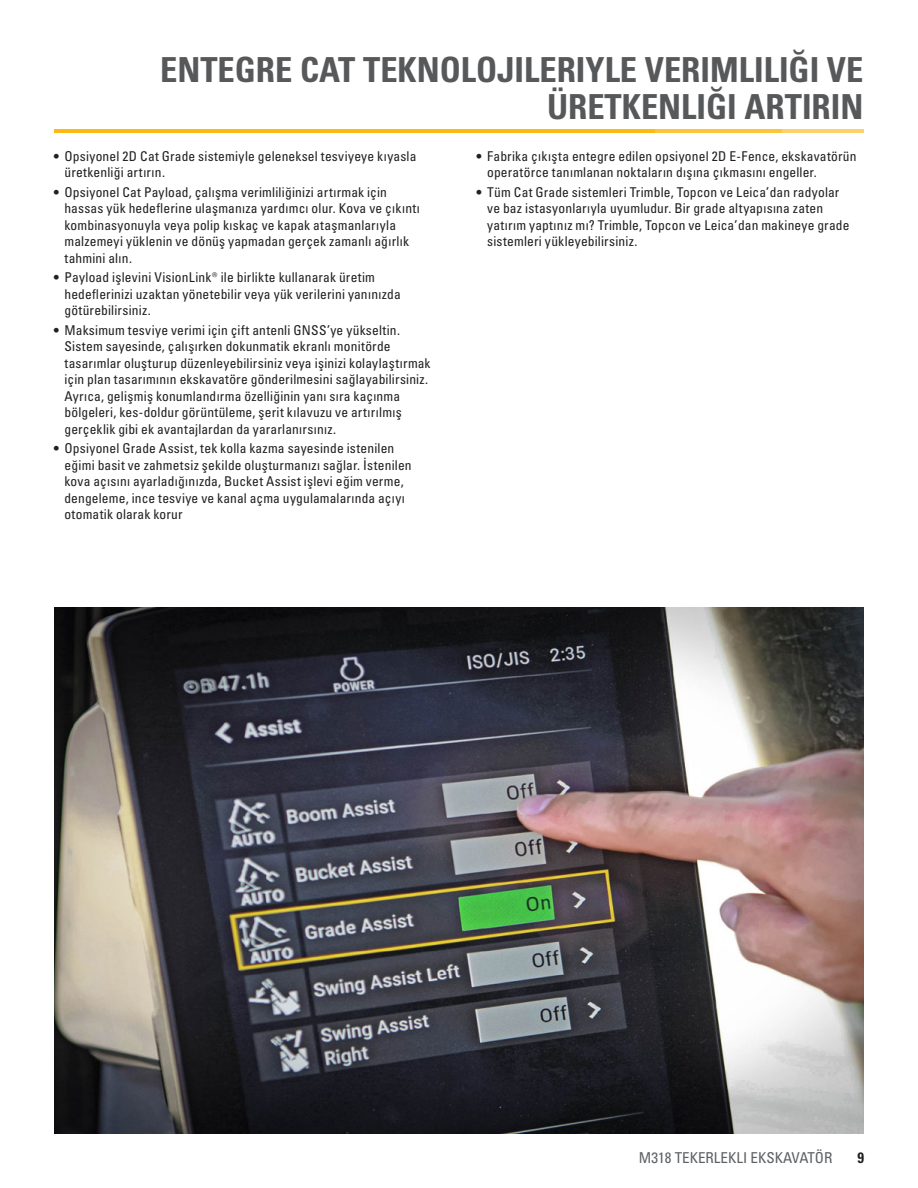
<style>
.page{position:relative;width:918px;height:1188px;background:#fff}
.page>*{position:absolute;margin:0;border:0;box-sizing:border-box;transform-origin:0 0}
.t1{font:34.5px/37.5px "Univers LTCYR 67 Bold Cond";color:#57585a;text-align:right}
.t2{font:condensed 15px "Univers LTCYR 57";color:#5d6163}
.t3{font:15px "Univers LTCYR 67 Bold Cond";color:#231f20}
.t4{font:condensed 13.5px/16.5px "Univers LTCYR 57";letter-spacing:.015em;color:#231f20}
</style>
<div class="page">
<img style="left:54px;top:608px;width:809px;height:526px">
<hr style="left:54px;top:129px;width:601px;height:4px;background:#fcba13">
<hr style="left:654px;top:129px;width:128px;height:4px;background:#fcc437">
<hr style="left:782px;top:129px;width:81px;height:4px;background:#fdd266">
<h1 class="t1" style="left:160px;top:50px;width:705px">ENTEGRE CAT TEKNOLOJILERIYLE VERIMLILIĞI VE<br>ÜRETKENLIĞI ARTIRIN</h1>
<p class="t4" style="left:65px;top:147px;width:353px;text-indent:-11px">• Opsiyonel 2D Cat Grade sistemiyle geleneksel tesviyeye kıyasla üretkenliği artırın.</p>
<p class="t4" style="left:65px;top:183px;width:357px;text-indent:-11px">• Opsiyonel Cat Payload, çalışma verimliliğinizi artırmak için hassas yük hedeflerine ulaşmanıza yardımcı olur. Kova ve çıkıntı kombinasyonuyla veya polip kıskaç ve kapak ataşmanlarıyla malzemeyi yüklenin ve dönüş yapmadan gerçek zamanlı ağırlık tahmini alın.</p>
<p class="t4" style="left:65px;top:269px;width:338px;text-indent:-11px">• Payload işlevini VisionLink® ile birlikte kullanarak üretim hedeflerinizi uzaktan yönetebilir veya yük verilerini yanınızda götürebilirsiniz.</p>
<p class="t4" style="left:65px;top:321px;width:368px;text-indent:-11px">• Maksimum tesviye verimi için çift antenli GNSS’ye yükseltin.<br>Sistem sayesinde, çalışırken dokunmatik ekranlı monitörde tasarımlar oluşturup düzenleyebilirsiniz veya işinizi kolaylaştırmak için plan tasarımının ekskavatöre gönderilmesini sağlayabilirsiniz.<br>Ayrıca, gelişmiş konumlandırma özelliğinin yanı sıra kaçınma bölgeleri, kes-doldur görüntüleme, şerit kılavuzu ve artırılmış gerçeklik gibi ek avantajlardan da yararlanırsınız.</p>
<p class="t4" style="left:65px;top:440px;width:349px;text-indent:-11px">• Opsiyonel Grade Assist, tek kolla kazma sayesinde istenilen eğimi basit ve zahmetsiz şekilde oluşturmanızı sağlar. İstenilen kova açısını ayarladığınızda, Bucket Assist işlevi eğim verme, dengeleme, ince tesviye ve kanal açma uygulamalarında açıyı otomatik olarak korur</p>
<p class="t4" style="left:487px;top:147px;width:371px;text-indent:-11px">• Fabrika çıkışta entegre edilen opsiyonel 2D E-Fence, ekskavatörün operatörce tanımlanan noktaların dışına çıkmasını engeller.</p>
<p class="t4" style="left:487px;top:183px;width:364px;text-indent:-11px">• Tüm Cat Grade sistemleri Trimble, Topcon ve Leica’dan radyolar ve baz istasyonlarıyla uyumludur. Bir grade altyapısına zaten yatırım yaptınız mı? Trimble, Topcon ve Leica’dan makineye grade sistemleri yükleyebilirsiniz.</p>
<p class="t2" style="left:639px;top:1148px;width:195px">M318 TEKERLEKLI EKSKAVATÖR</p>
<p class="t3" style="left:857px;top:1148px;width:8px">9</p>
</div>
